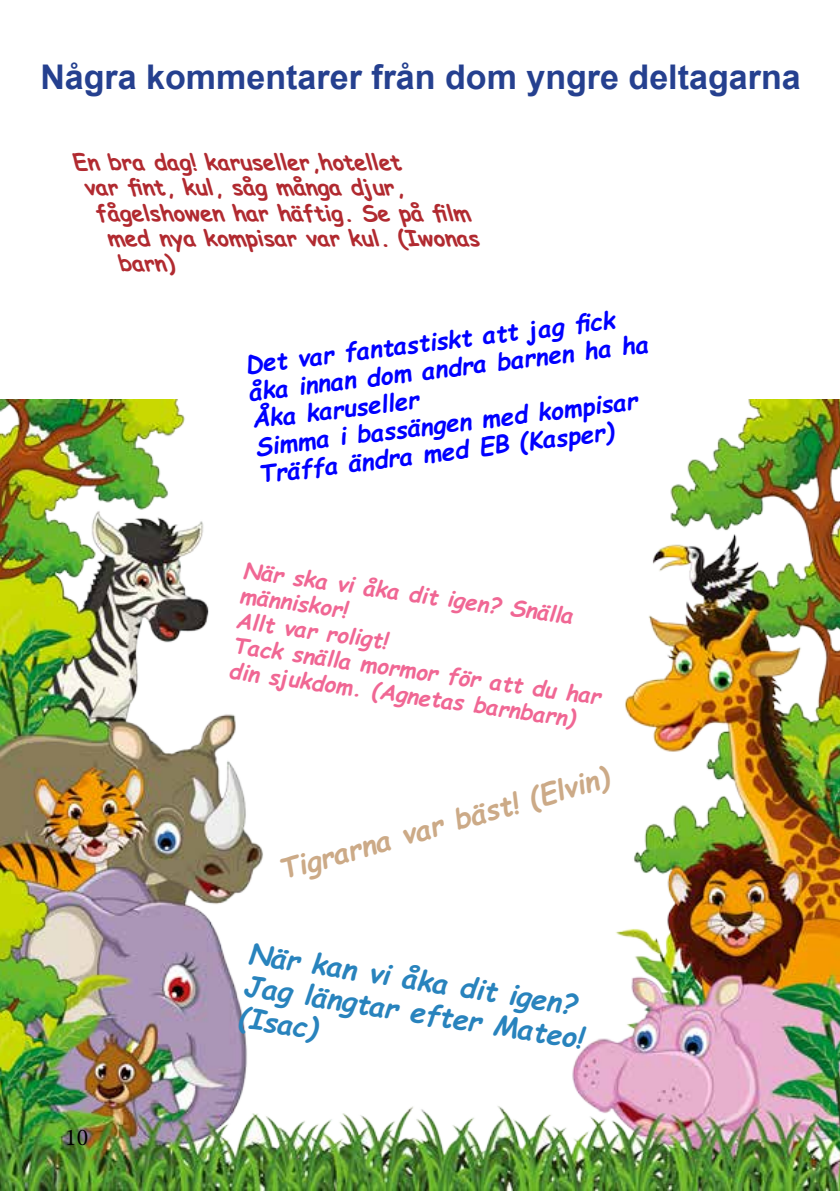
<style>
.page{position:relative;width:840px;height:1191px;background:#fff}
.page>*{position:absolute;margin:0;border:0;box-sizing:border-box;transform-origin:0 0}
.t1{font:700 34px "Arial";color:#25408f}
.t2{font:italic 700 28px/32.2px "Comic Sans MS";color:#2883bd}
.t3{font:italic 700 28px "Comic Sans MS";color:#ccaa87}
.t4{font:italic 700 24px/27.6px "Comic Sans MS";color:#00f}
.t5{font:24px "Minion Pro";color:#000}
.t6{font:italic 700 22px "Comic Sans MS";color:#b12a30}
.t7{font:italic 700 22px/25.2px "Comic Sans MS";color:#f06794}
</style>
<div class="page">
<img style="left:0;top:399px;width:839px;height:792px">
<h1 class="t1" style="left:40px;top:53px;width:761px">Några kommentarer från dom yngre deltagarna</h1>
<p class="t6" style="left:76px;top:146px;width:342px">Enbradag!karuseller,hotellet</p>
<p class="t6" style="left:87px;top:171px;width:334px">varfint,kul,sågmångadjur,</p>
<p class="t6" style="left:98px;top:196px;width:389px">fågelshowenharhäftig.Sepåfilm</p>
<p class="t6" style="left:110px;top:222px;width:387px">mednyakompisarvarkul.(Iwonas</p>
<p class="t6" style="left:121px;top:247px;width:71px">barn)</p>
<p class="t4" style="left:243px;top:350px;width:404px;rotate:-7deg">Det var fantastiskt att jag fi ck åka innan dom andra barnen ha ha<br>Åka karuseller<br>Simma i bassängen med kompisar<br>Träffa ändra med EB (Kasper)</p>
<p class="t7" style="left:245px;top:556px;width:373px;rotate:8deg">När ska vi åka dit igen? Snälla människor!<br>Allt var roligt!<br>Tack snälla mormor för att du har din sjukdom. (Agnetas barnbarn)</p>
<p class="t3" style="left:274px;top:850px;width:343px;rotate:-16deg">Tigrarna var bäst! (Elvin)</p>
<p class="t5" style="left:65px;top:1120px;width:25px">10</p>
<p class="t2" style="left:251px;top:936px;width:345px;rotate:9deg">När kan vi åka dit igen?<br>Jag längtar efter Mateo! (Isac)</p>
</div>
